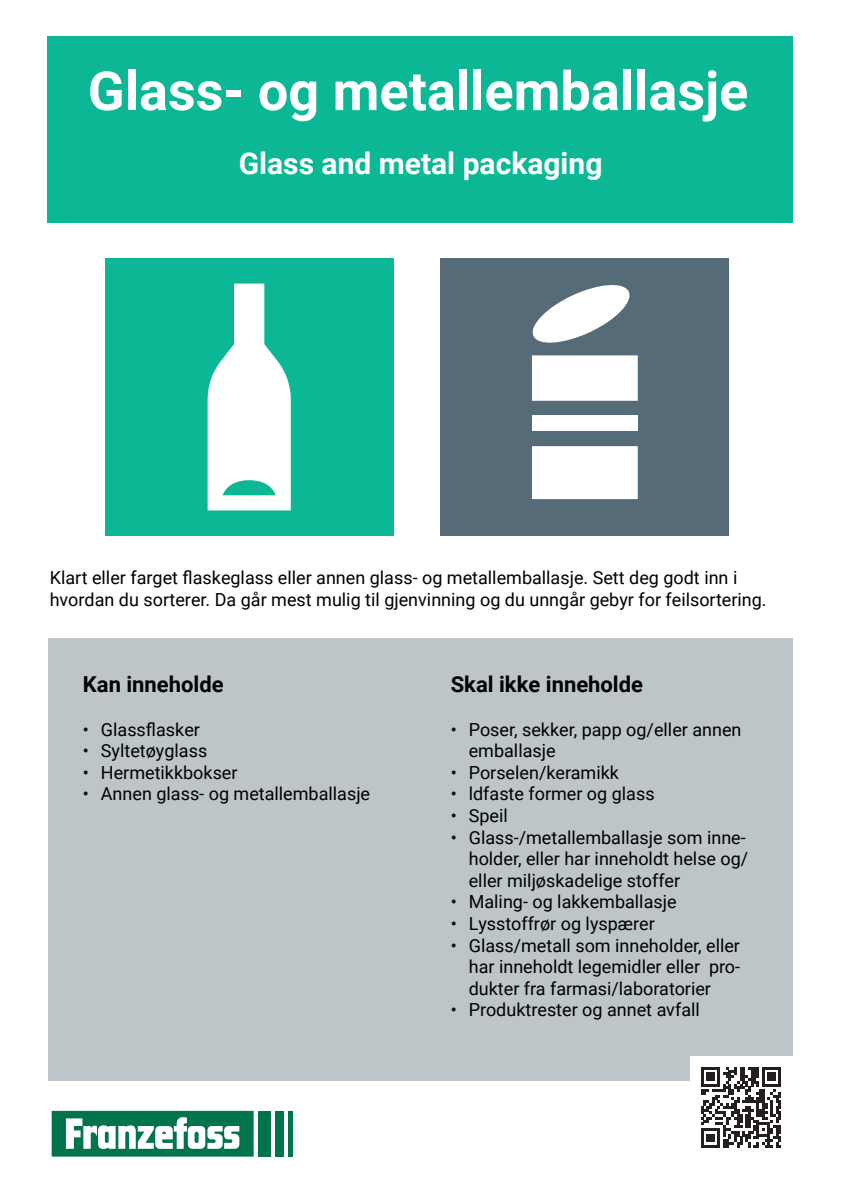
<style>
.page{position:relative;width:842px;height:1191px;background:#fff}
.page>*{position:absolute;margin:0;border:0;box-sizing:border-box;transform-origin:0 0}
.t1{font:700 54px "Roboto";color:#fff}
.t2{font:700 30px "Roboto";color:#fff}
.t3{font:700 22px "Roboto";color:#000}
.t4{font:18px/21.6px "Roboto";color:#000}
</style>
<div class="page">
<div style="left:48px;top:638px;width:744px;height:442px;background:#bec5c8"></div>
<svg style="left:52px;top:1110px;width:202px;height:46px"></svg>
<div style="left:258px;top:1110px;width:13px;height:46px;background:#00754b"></div>
<div style="left:275px;top:1110px;width:9px;height:46px;background:#00754b"></div>
<hr style="left:288px;top:1110px;width:4px;height:46px;background:#00754b">
<div style="left:690px;top:1056px;width:102px;height:102px;background:#fff"></div>
<svg style="left:701px;top:1067px;width:80px;height:80px"></svg>
<div style="left:105px;top:258px;width:288px;height:278px;background:#0cb795"></div>
<svg style="left:208px;top:283px;width:83px;height:227px"></svg>
<div style="left:47px;top:36px;width:745px;height:187px;background:#0cb795"></div>
<div style="left:441px;top:258px;width:288px;height:278px;background:#556c78"></div>
<svg style="left:532px;top:285px;width:98px;height:58px"></svg>
<div style="left:532px;top:355px;width:106px;height:46px;background:#fff"></div>
<div style="left:532px;top:446px;width:106px;height:53px;background:#fff"></div>
<div style="left:532px;top:416px;width:106px;height:15px;background:#fff"></div>
<p class="t1" style="left:88px;top:53px;width:662px">Glass- og metallemballasje</p>
<p class="t2" style="left:239px;top:142px;width:365px">Glass and metal packaging</p>
<p class="t4" style="left:50px;top:566px;width:718px">Klart eller farget flaskeglass eller annen glass- og metallemballasje. Sett deg godt inn i hvordan du sorterer. Da går mest mulig til gjenvinning og du unngår gebyr for feilsortering.</p>
<p class="t3" style="left:83px;top:669px;width:142px">Kan inneholde</p>
<p class="t4" style="left:83px;top:717px;width:119px">• Glassflasker</p>
<p class="t4" style="left:83px;top:739px;width:126px">• Syltetøyglass</p>
<p class="t4" style="left:83px;top:761px;width:156px">• Hermetikkbokser</p>
<p class="t4" style="left:83px;top:782px;width:289px">• Annen glass- og metallemballasje</p>
<p class="t3" style="left:451px;top:669px;width:194px">Skal ikke inneholde</p>
<p class="t4" style="left:469px;top:717px;width:274px;text-indent:-18px">• Poser, sekker, papp og/eller annen emballasje</p>
<p class="t4" style="left:451px;top:761px;width:170px">• Porselen/keramikk</p>
<p class="t4" style="left:451px;top:782px;width:205px">• ldfaste former og glass</p>
<p class="t4" style="left:451px;top:804px;width:59px">• Speil</p>
<p class="t4" style="left:469px;top:825px;width:281px;text-indent:-18px">• Glass-/metallemballasje som inne&shy;holder, eller har inneholdt helse og/ eller miljøskadelige stoffer</p>
<p class="t4" style="left:451px;top:890px;width:227px">• Maling- og lakkemballasje</p>
<p class="t4" style="left:451px;top:912px;width:206px">• Lysstoffrør og lyspærer</p>
<p class="t4" style="left:469px;top:933px;width:273px;text-align:justify;text-indent:-18px">• Glass/metall som inneholder, eller har inneholdt legemidler eller pro&shy;dukter fra farmasi/laboratorier</p>
<p class="t4" style="left:451px;top:998px;width:251px">• Produktrester og annet avfall</p>
</div>
